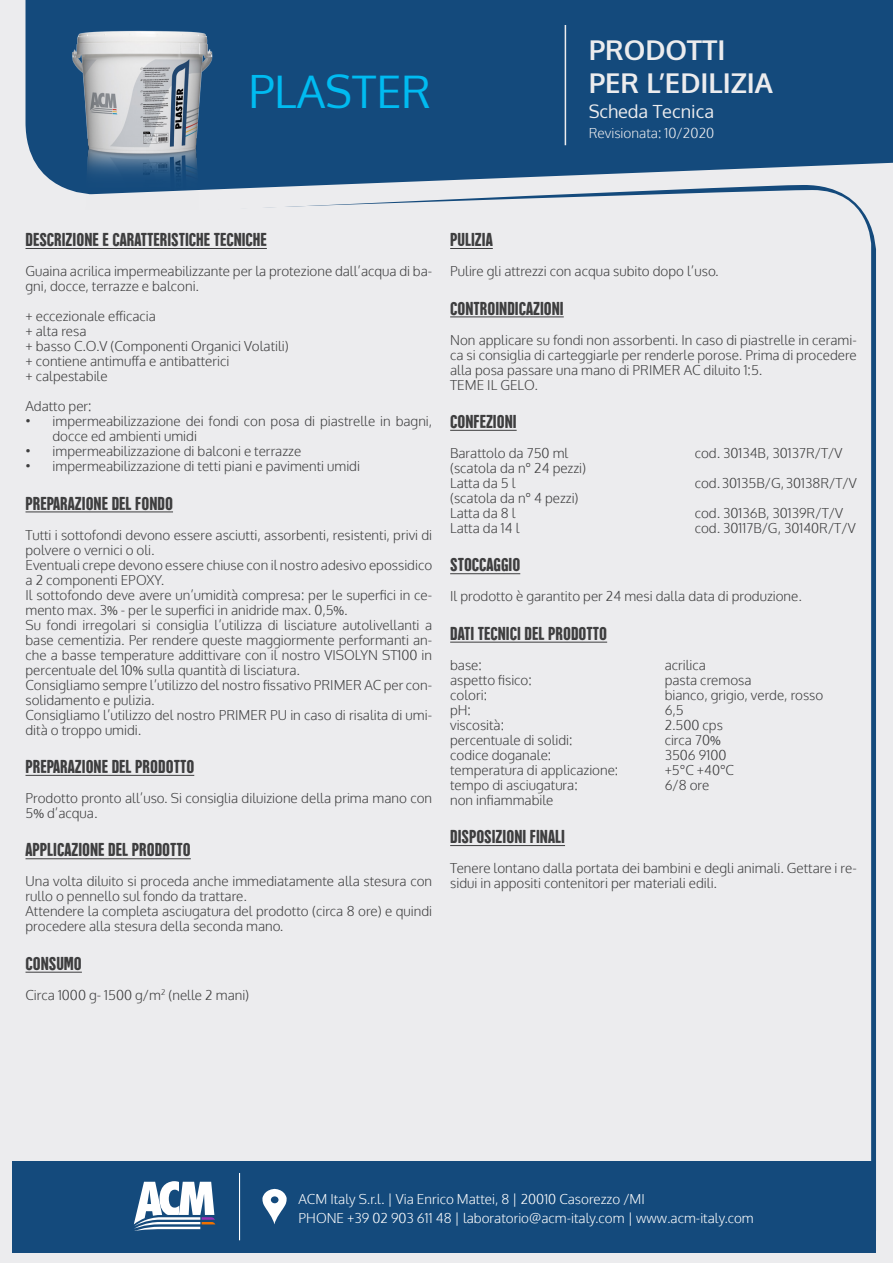
<style>
.page{position:relative;width:893px;height:1263px;background:#ececee}
.page>*{position:absolute;margin:0;border:0;box-sizing:border-box;transform-origin:0 0}
.t1{font:45px "Oxygen";color:#00bbf1}
.t2{font:700 27.3px "Oxygen";color:#ececee}
.t3{font:19.5px "Hector Rounded";color:#3e3e3f}
.t4{font:18.15px "Oxygen";color:#ececee}
.t5{font:300 13.65px "Oxygen";color:#ececee}
.t6{font:300 13.5px/15px "Oxygen";color:#3e3e3f}
.t7{font:300 13.5px "Oxygen";color:#fff}
.s1{font-family:"Myriad Pro";font-weight:400}
</style>
<div class="page">
<div style="left:26px;top:0;width:867px;height:185px;background:#144a7c"></div>
<hr style="left:26px;top:248px;width:241px;height:1px;background:#3e3e3f">
<hr style="left:26px;top:512px;width:147px;height:1px;background:#3e3e3f">
<hr style="left:26px;top:775px;width:168px;height:1px;background:#3e3e3f">
<hr style="left:26px;top:858px;width:165px;height:1px;background:#3e3e3f">
<hr style="left:26px;top:972px;width:56px;height:1px;background:#3e3e3f">
<hr style="left:450px;top:248px;width:43px;height:1px;background:#3e3e3f">
<hr style="left:450px;top:317px;width:114px;height:1px;background:#3e3e3f">
<hr style="left:450px;top:430px;width:67px;height:1px;background:#3e3e3f">
<hr style="left:450px;top:573px;width:70px;height:1px;background:#3e3e3f">
<hr style="left:450px;top:642px;width:157px;height:1px;background:#3e3e3f">
<hr style="left:450px;top:845px;width:115px;height:1px;background:#3e3e3f">
<div style="left:13px;top:1161px;width:863px;height:91px;background:#144a7c"></div>
<hr style="left:565px;top:25px;width:1px;height:120px;background:#ececee">
<img style="left:57px;top:0;width:169px;height:195px">
<svg style="left:262px;top:1189px;width:25px;height:35px"></svg>
<hr style="left:239px;top:1173px;width:1px;height:67px;background:#fff">
<svg style="left:134px;top:1181px;width:82px;height:49px"></svg>
<p class="t1" style="left:249px;top:61px;width:184px">PLASTER</p>
<p class="t2" style="left:589px;top:33px;width:138px">PRODOTTI</p>
<p class="t2" style="left:589px;top:66px;width:186px">PER L’EDILIZIA</p>
<p class="t4" style="left:589px;top:99px;width:127px">Scheda Tecnica</p>
<p class="t5" style="left:589px;top:125px;width:127px">Revisionata: 10/2020</p>
<p class="t3" style="left:26px;top:230px;width:243px">DESCRIZIONE E CARATTERISTICHE TECNICHE</p>
<p class="t6" style="left:26px;top:264px;width:408px">Guaina acrilica impermeabilizzante per la protezione dall’acqua di ba&shy;gni, docce, terrazze e balconi.</p>
<p class="t6" style="left:26px;top:309px;width:132px">+ eccezionale efficacia</p>
<p class="t6" style="left:26px;top:324px;width:62px">+ alta resa</p>
<p class="t6" style="left:26px;top:339px;width:265px">+ basso C.O.V (Componenti Organici Volatili)</p>
<p class="t6" style="left:26px;top:354px;width:205px">+ contiene antimuffa e antibatterici</p>
<p class="t6" style="left:26px;top:369px;width:84px">+ calpestabile</p>
<p class="t6" style="left:26px;top:399px;width:68px">Adatto per:</p>
<p class="t6" style="left:53px;top:414px;width:381px;text-indent:-27px">• impermeabilizzazione dei fondi con posa di piastrelle in bagni, docce ed ambienti umidi</p>
<p class="t6" style="left:26px;top:444px;width:277px">• impermeabilizzazione di balconi e terrazze</p>
<p class="t6" style="left:26px;top:459px;width:336px">• impermeabilizzazione di tetti piani e pavimenti umidi</p>
<p class="t3" style="left:26px;top:493px;width:149px">PREPARAZIONE DEL FONDO</p>
<p class="t6" style="left:26px;top:528px;width:408px">Tutti i sottofondi devono essere asciutti, assorbenti, resistenti, privi di polvere o vernici o oli.</p>
<p class="t6" style="left:26px;top:558px;width:408px">Eventuali crepe devono essere chiuse con il nostro adesivo epossidico a 2 componenti EPOXY.</p>
<p class="t6" style="left:26px;top:588px;width:408px">Il sottofondo deve avere un’umidità compresa: per le superfici in ce&shy;mento max. 3<span class="s1">%</span> - per le superfici in anidride max. 0,5<span class="s1">%</span>.</p>
<p class="t6" style="left:26px;top:618px;width:408px;text-align:justify">Su fondi irregolari si consiglia l’utilizza di lisciature autolivellanti a base cementizia. Per rendere queste maggiormente performanti an&shy;che a basse temperature addittivare con il nostro VISOLYN ST100 in percentuale del 10<span class="s1">%</span> sulla quantità di lisciatura.</p>
<p class="t6" style="left:26px;top:678px;width:408px">Consigliamo sempre l’utilizzo del nostro fissativo PRIMER AC per con&shy;solidamento e pulizia.</p>
<p class="t6" style="left:26px;top:708px;width:408px">Consigliamo l’utilizzo del nostro PRIMER PU in caso di risalita di umi&shy;dità o troppo umidi.</p>
<p class="t3" style="left:26px;top:756px;width:170px">PREPARAZIONE DEL PRODOTTO</p>
<p class="t6" style="left:26px;top:791px;width:408px">Prodotto pronto all’uso. Si consiglia diluizione della prima mano con<br>5<span class="s1">%</span> d’acqua.</p>
<p class="t3" style="left:26px;top:840px;width:167px">APPLICAZIONE DEL PRODOTTO</p>
<p class="t6" style="left:26px;top:874px;width:408px">Una volta diluito si proceda anche immediatamente alla stesura con rullo o pennello sul fondo da trattare.</p>
<p class="t6" style="left:26px;top:904px;width:408px">Attendere la completa asciugatura del prodotto (circa 8 ore) e quindi procedere alla stesura della seconda mano.</p>
<p class="t3" style="left:26px;top:953px;width:58px">CONSUMO</p>
<p class="t6" style="left:26px;top:988px;width:225px">Circa 1000 g- 1500 g/m<sup>2</sup> (nelle 2 mani)</p>
<p class="t3" style="left:450px;top:230px;width:44px">PULIZIA</p>
<p class="t6" style="left:450px;top:264px;width:270px">Pulire gli attrezzi con acqua subito dopo l’uso.</p>
<p class="t3" style="left:450px;top:298px;width:115px">CONTROINDICAZIONI</p>
<p class="t6" style="left:450px;top:333px;width:408px;text-align:justify">Non applicare su fondi non assorbenti. In caso di piastrelle in cerami&shy;ca si consiglia di carteggiarle per renderle porose. Prima di procedere alla posa passare una mano di PRIMER AC diluito 1:5.</p>
<p class="t6" style="left:450px;top:378px;width:89px">TEME IL GELO.</p>
<p class="t3" style="left:450px;top:411px;width:68px">CONFEZIONI</p>
<p class="t6" style="left:450px;top:446px;width:120px">Barattolo da 750 ml</p>
<p class="t6" style="left:695px;top:446px;width:149px">cod. 30134B, 30137R/T/V</p>
<p class="t6" style="left:450px;top:461px;width:137px">(scatola da n° 24 pezzi)</p>
<p class="t6" style="left:450px;top:476px;width:67px">Latta da 5 l</p>
<p class="t6" style="left:695px;top:476px;width:164px">cod. 30135B/G, 30138R/T/V</p>
<p class="t6" style="left:450px;top:491px;width:130px">(scatola da n° 4 pezzi)</p>
<p class="t6" style="left:450px;top:506px;width:67px">Latta da 8 l</p>
<p class="t6" style="left:695px;top:506px;width:150px">cod. 30136B, 30139R/T/V</p>
<p class="t6" style="left:450px;top:521px;width:71px">Latta da 14 l</p>
<p class="t6" style="left:695px;top:521px;width:162px">cod. 30117B/G, 30140R/T/V</p>
<p class="t3" style="left:450px;top:555px;width:72px">STOCCAGGIO</p>
<p class="t6" style="left:450px;top:589px;width:353px">Il prodotto è garantito per 24 mesi dalla data di produzione.</p>
<p class="t3" style="left:450px;top:623px;width:158px">DATI TECNICI DEL PRODOTTO</p>
<p class="t6" style="left:450px;top:658px;width:33px">base:</p>
<p class="t6" style="left:665px;top:658px;width:43px">acrilica</p>
<p class="t6" style="left:450px;top:673px;width:83px">aspetto fisico:</p>
<p class="t6" style="left:665px;top:673px;width:88px">pasta cremosa</p>
<p class="t6" style="left:450px;top:688px;width:38px">colori:</p>
<p class="t6" style="left:665px;top:688px;width:160px">bianco, grigio, verde, rosso</p>
<p class="t6" style="left:450px;top:703px;width:22px">pH:</p>
<p class="t6" style="left:665px;top:703px;width:21px">6,5</p>
<p class="t6" style="left:450px;top:718px;width:55px">viscosità:</p>
<p class="t6" style="left:665px;top:718px;width:60px">2.500 cps</p>
<p class="t6" style="left:450px;top:733px;width:124px">percentuale di solidi:</p>
<p class="t6" style="left:665px;top:733px;width:58px">circa 70<span class="s1">%</span></p>
<p class="t6" style="left:450px;top:748px;width:103px">codice doganale:</p>
<p class="t6" style="left:665px;top:748px;width:63px">3506 9100</p>
<p class="t6" style="left:450px;top:763px;width:170px">temperatura di applicazione:</p>
<p class="t6" style="left:665px;top:763px;width:71px">+5°C +40°C</p>
<p class="t6" style="left:450px;top:778px;width:129px">tempo di asciugatura:</p>
<p class="t6" style="left:665px;top:778px;width:46px">6/8 ore</p>
<p class="t6" style="left:450px;top:793px;width:105px">non infiammabile</p>
<p class="t3" style="left:450px;top:827px;width:116px">DISPOSIZIONI FINALI</p>
<p class="t6" style="left:450px;top:861px;width:408px">Tenere lontano dalla portata dei bambini e degli animali. Gettare i re&shy;sidui in appositi contenitori per materiali edili.</p>
<p class="t7" style="left:299px;top:1190px;width:348px">ACM Italy S.r.l. | Via Enrico Mattei, 8 | 20010 Casorezzo /MI</p>
<p class="t7" style="left:299px;top:1210px;width:457px">PHONE +39 02 903 611 48 | laboratorio@acm-italy.com | www.acm-italy.com</p>
</div>
